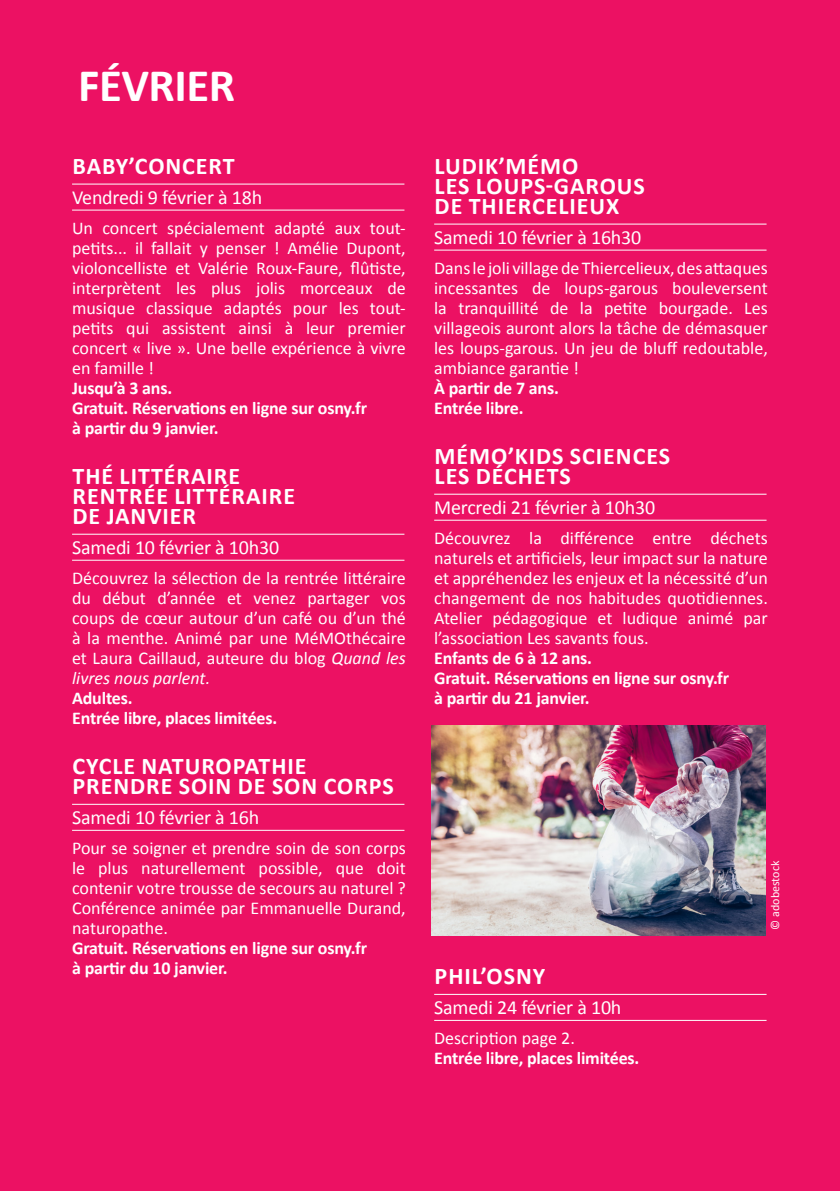
<style>
.page{position:relative;width:840px;height:1191px;background:#fff}
.page>*{position:absolute;margin:0;border:0;box-sizing:border-box;transform-origin:0 0}
.Style_de_paragraphe_1{font:700 46.8px "Calibri";letter-spacing:-.01em;color:#fff}
.Style_de_paragraphe_1-2{font:700 24px/20px "Calibri";letter-spacing:.04em;color:#fff}
.Style_de_paragraphe_1-3{font:20px "Calibri";letter-spacing:-.01em;color:#fff}
.Style_de_paragraphe_1-4{font:18px/20px "Calibri";color:#fff;text-align:justify}
.Style_de_paragraphe_1-5{font:700 18px/20px "Calibri";letter-spacing:-.01em;color:#fff}
.Style_de_paragraphe_1-6{font:12px "Calibri";color:#fff}
.s1{font-style:italic}
</style>
<div class="page">
<div style="left:0;top:0;width:839px;height:1191px;background:#ec1163"></div>
<hr style="left:72px;top:184px;width:332px;height:1px;background:#fff">
<hr style="left:72px;top:534px;width:332px;height:1px;background:#fff">
<hr style="left:72px;top:804px;width:332px;height:1px;background:#fff">
<hr style="left:72px;top:210px;width:332px;height:1px;background:#fff">
<hr style="left:72px;top:560px;width:332px;height:1px;background:#fff">
<hr style="left:72px;top:830px;width:332px;height:1px;background:#fff">
<hr style="left:434px;top:224px;width:332px;height:1px;background:#fff">
<hr style="left:434px;top:494px;width:332px;height:1px;background:#fff">
<hr style="left:434px;top:994px;width:332px;height:1px;background:#fff">
<hr style="left:434px;top:250px;width:332px;height:1px;background:#fff">
<hr style="left:434px;top:520px;width:332px;height:1px;background:#fff">
<hr style="left:434px;top:1020px;width:332px;height:1px;background:#fff">
<img style="left:431px;top:726px;width:333px;height:210px">
<p class="Style_de_paragraphe_1" style="left:78px;top:55px;width:159px">FÉVRIER</p>
<p class="Style_de_paragraphe_1-2" style="left:72px;top:156px;width:164px">BABY’CONCERT</p>
<p class="Style_de_paragraphe_1-3" style="left:72px;top:185px;width:192px">Vendredi 9 février à 18h</p>
<p class="Style_de_paragraphe_1-4" style="left:72px;top:218px;width:335px">Un concert spécialement adapté aux tout&shy;petits... il fallait y penser ! Amélie Dupont, violoncelliste et Valérie Roux-Faure, flûtiste, interprètent les plus jolis morceaux de musique classique adaptés pour les tout&shy;petits qui assistent ainsi à leur premier concert « live ». Une belle expérience à vivre en famille !</p>
<p class="Style_de_paragraphe_1-5" style="left:72px;top:378px;width:102px">Jusqu’à 3 ans.</p>
<p class="Style_de_paragraphe_1-5" style="left:72px;top:398px;width:296px">Gratuit. Réservations en ligne sur osny.fr à partir du 9 janvier.</p>
<p class="Style_de_paragraphe_1-2" style="left:72px;top:466px;width:169px">THÉ LITTÉRAIRE</p>
<p class="Style_de_paragraphe_1-2" style="left:72px;top:486px;width:224px">RENTRÉE LITTÉRAIRE<br>DE JANVIER</p>
<p class="Style_de_paragraphe_1-3" style="left:72px;top:535px;width:208px">Samedi 10 février à 10h30</p>
<p class="Style_de_paragraphe_1-4" style="left:72px;top:568px;width:335px">Découvrez la sélection de la rentrée littéraire du début d’année et venez partager vos coups de cœur autour d’un café ou d’un thé à la menthe. Animé par une MéMOthécaire et Laura Caillaud, auteure du blog <span class="s1">Quand les livres nous parlent.</span></p>
<p class="Style_de_paragraphe_1-5" style="left:72px;top:688px;width:62px">Adultes.</p>
<p class="Style_de_paragraphe_1-5" style="left:72px;top:708px;width:207px">Entrée libre, places limitées.</p>
<p class="Style_de_paragraphe_1-2" style="left:72px;top:756px;width:235px">CYCLE NATUROPATHIE</p>
<p class="Style_de_paragraphe_1-2" style="left:72px;top:776px;width:322px">PRENDRE SOIN DE SON CORPS</p>
<p class="Style_de_paragraphe_1-3" style="left:72px;top:805px;width:189px">Samedi 10 février à 16h</p>
<p class="Style_de_paragraphe_1-4" style="left:72px;top:838px;width:335px">Pour se soigner et prendre soin de son corps le plus naturellement possible, que doit contenir votre trousse de secours au naturel ?<br>Conférence animée par Emmanuelle Durand, naturopathe.</p>
<p class="Style_de_paragraphe_1-5" style="left:72px;top:938px;width:296px">Gratuit. Réservations en ligne sur osny.fr à partir du 10 janvier.</p>
<p class="Style_de_paragraphe_1-2" style="left:434px;top:156px;width:145px">LUDIK’MÉMO</p>
<p class="Style_de_paragraphe_1-2" style="left:434px;top:176px;width:212px">LES LOUPS-GAROUS<br>DE THIERCELIEUX</p>
<p class="Style_de_paragraphe_1-3" style="left:434px;top:225px;width:208px">Samedi 10 février à 16h30</p>
<p class="Style_de_paragraphe_1-4" style="left:434px;top:258px;width:335px">Dans le joli village de Thiercelieux, des attaques incessantes de loups-garous bouleversent la tranquillité de la petite bourgade. Les villageois auront alors la tâche de démasquer les loups-garous. Un jeu de bluff redoutable, ambiance garantie !</p>
<p class="Style_de_paragraphe_1-5" style="left:434px;top:378px;width:126px">À partir de 7 ans.</p>
<p class="Style_de_paragraphe_1-5" style="left:434px;top:398px;width:91px">Entrée libre.</p>
<p class="Style_de_paragraphe_1-2" style="left:434px;top:446px;width:237px">MÉMO’KIDS SCIENCES</p>
<p class="Style_de_paragraphe_1-2" style="left:434px;top:466px;width:137px">LES DÉCHETS</p>
<p class="Style_de_paragraphe_1-3" style="left:434px;top:495px;width:222px">Mercredi 21 février à 10h30</p>
<p class="Style_de_paragraphe_1-4" style="left:434px;top:528px;width:335px">Découvrez la différence entre déchets naturels et artificiels, leur impact sur la nature et appréhendez les enjeux et la nécessité d’un changement de nos habitudes quotidiennes.<br>Atelier pédagogique et ludique animé par l’association Les savants fous.</p>
<p class="Style_de_paragraphe_1-5" style="left:434px;top:648px;width:159px">Enfants de 6 à 12 ans.</p>
<p class="Style_de_paragraphe_1-5" style="left:434px;top:668px;width:296px">Gratuit. Réservations en ligne sur osny.fr à partir du 21 janvier.</p>
<p class="Style_de_paragraphe_1-2" style="left:434px;top:966px;width:112px">PHIL’OSNY</p>
<p class="Style_de_paragraphe_1-3" style="left:434px;top:995px;width:189px">Samedi 24 février à 10h</p>
<p class="Style_de_paragraphe_1-4" style="left:434px;top:1028px;width:142px">Description page 2.</p>
<p class="Style_de_paragraphe_1-5" style="left:434px;top:1048px;width:207px">Entrée libre, places limitées.</p>
<p class="Style_de_paragraphe_1-6" style="left:767px;top:929px;width:70px;rotate:-90deg">© adobestock</p>
</div>
